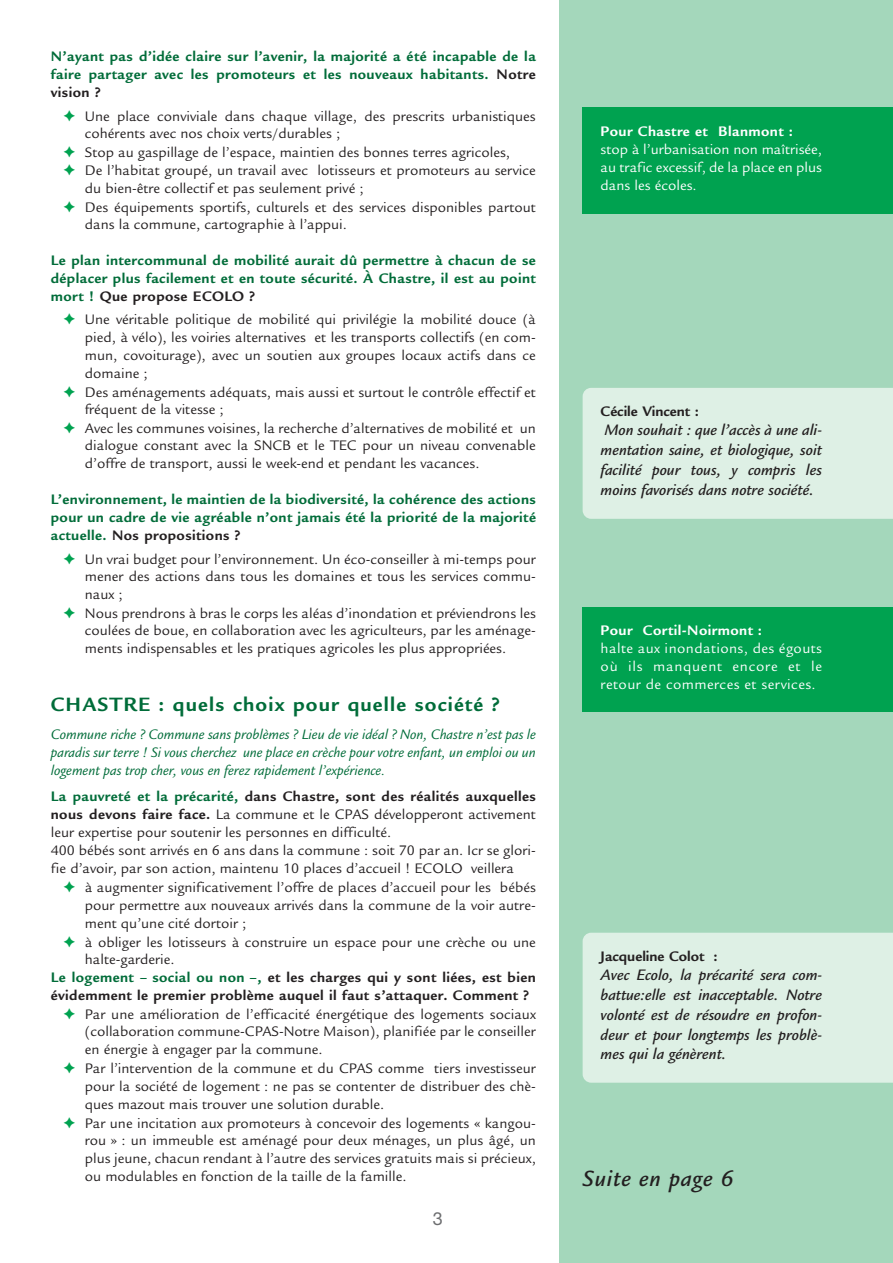
<style>
.page{position:relative;width:893px;height:1263px;background:#fff}
.page>*{position:absolute;margin:0;border:0;box-sizing:border-box;transform-origin:0 0}
.t1{font:italic 500 24px "Legacy Sans";letter-spacing:.03em;color:#231f20}
.t2{font:700 21px "Legacy Sans";letter-spacing:.055em;color:#006c39}
.t3{font:18px "Helvetica Neue";color:#6d6e70}
.t4{font:italic 500 16.5px/19.8px "Legacy Sans";color:#231f20;text-align:justify}
.t5{font:15px/18px "Legacy Sans";color:#231f20}
.t6{font:700 15px/18px "Legacy Sans";letter-spacing:.03em;color:#006c39;text-align:justify}
.t7{font:italic 15px/18px "Legacy Sans";color:#006c39;text-align:justify}
.t8{font:15px/18px "Legacy Sans";letter-spacing:.025em;color:#fff;text-align:justify}
.t9{font:700 15px "Legacy Sans";letter-spacing:.03em;color:#231f20}
.t10{font:700 15px "Legacy Sans";letter-spacing:.03em;color:#fff}
.t11{font:700 15px "Legacy Sans";color:#231f20}
.s1{color:#231f20}
.s2{color:#00a250}
.s3{font-weight:700;color:#006c39}
.s4{font-weight:700}
.s5{color:#006c39}
</style>
<div class="page">
<div style="left:559px;top:0;width:333px;height:1263px;background:#a4d7bb"></div>
<div style="left:582px;top:108px;width:310px;height:106px;background:#00a250"></div>
<div style="left:582px;top:607px;width:310px;height:105px;background:#00a250"></div>
<div style="left:582px;top:933px;width:310px;height:150px;background:#def0e5"></div>
<div style="left:582px;top:388px;width:310px;height:131px;background:#def0e5"></div>
<p class="t6" style="left:51px;top:49px;width:486px">N’ayant pas d’idée claire sur l’avenir, la majorité a été incapable de la faire partager avec les promoteurs et les nouveaux habitants. <span class="s1">Notre vision ?</span></p>
<p class="t5" style="left:85px;top:109px;width:452px;line-height:17.2px;text-indent:-21px"><span class="s2">✦</span> Une place conviviale dans chaque village, des prescrits urbanistiques cohérents avec nos choix verts/durables ;</p>
<p class="t5" style="left:64px;top:145px;width:448px"><span class="s2">✦</span> Stop au gaspillage de l’espace, maintien des bonnes terres agricoles,</p>
<p class="t5" style="left:64px;top:163px;width:473px"><span class="s2">✦</span> De l’habitat groupé, un travail avec lotisseurs et promoteurs au service</p>
<p class="t5" style="left:85px;top:180px;width:280px">du bien-être collectif et pas seulement privé ;</p>
<p class="t5" style="left:85px;top:200px;width:452px;line-height:17.2px;text-indent:-21px"><span class="s2">✦</span> Des équipements sportifs, culturels et des services disponibles partout dans la commune, cartographie à l’appui.</p>
<p class="t6" style="left:51px;top:253px;width:486px">Le plan intercommunal de mobilité aurait dû permettre à chacun de se déplacer plus facilement et en toute sécurité. À Chastre, il est au point mort ! <span class="s1">Que propose ECOLO ?</span></p>
<p class="t5" style="left:64px;top:312px;width:473px"><span class="s2">✦</span> Une véritable politique de mobilité qui privilégie la mobilité douce (à</p>
<p class="t5" style="left:85px;top:329px;width:452px">pied, à vélo), les voiries alternatives et les transports collectifs (en com-</p>
<p class="t5" style="left:85px;top:347px;width:452px">mun, covoiturage), avec un soutien aux groupes locaux actifs dans ce</p>
<p class="t5" style="left:85px;top:365px;width:64px">domaine ;</p>
<p class="t5" style="left:64px;top:384px;width:473px"><span class="s2">✦</span> Des aménagements adéquats, mais aussi et surtout le contrôle effectif et</p>
<p class="t5" style="left:64px;top:401px;width:473px;line-height:19px;text-indent:21px">fréquent de la vitesse ;<br><span class="s2">✦</span> Avec les communes voisines, la recherche d’alternatives de mobilité et un</p>
<p class="t5" style="left:85px;top:438px;width:452px">dialogue constant avec la SNCB et le TEC pour un niveau convenable d’offre de transport, aussi le week-end et pendant les vacances.</p>
<p class="t6" style="left:51px;top:492px;width:486px">L’environnement, le maintien de la biodiversité, la cohérence des actions pour un cadre de vie agréable n’ont jamais été la priorité de la majorité actuelle. <span class="s1">Nos propositions ?</span></p>
<p class="t5" style="left:64px;top:551px;width:473px"><span class="s2">✦</span> Un vrai budget pour l’environnement. Un éco-conseiller à mi-temps pour</p>
<p class="t5" style="left:85px;top:569px;width:452px">mener des actions dans tous les domaines et tous les services commu-</p>
<p class="t5" style="left:85px;top:587px;width:39px">naux ;</p>
<p class="t5" style="left:64px;top:606px;width:473px"><span class="s2">✦</span> Nous prendrons à bras le corps les aléas d’inondation et préviendrons les</p>
<p class="t5" style="left:85px;top:623px;width:452px">coulées de boue, en collaboration avec les agriculteurs, par les aménage&shy;ments indispensables et les pratiques agricoles les plus appropriées.</p>
<h2 class="t2" style="left:51px;top:697px;width:450px">CHASTRE : quels choix pour quelle société ?</h2>
<p class="t7" style="left:51px;top:727px;width:486px">Commune riche ? Commune sans problèmes ? Lieu de vie idéal ? Non, Chastre n’est pas le paradis sur terre ! Si vous cherchez une place en crèche pour votre enfant, un emploi ou un logement pas trop cher, vous en ferez rapidement l’expérience.</p>
<p class="t5" style="left:51px;top:789px;width:486px"><span class="s3">La pauvreté et la précarité,</span> <span class="s4">dans Chastre, sont des réalités auxquelles nous devons faire face.</span> La commune et le CPAS développeront activement leur expertise pour soutenir les personnes en difficulté.<br>400 bébés sont arrivés en 6 ans dans la commune : soit 70 par an. Icr se glori&shy;fie d’avoir, par son action, maintenu 10 places d’accueil ! ECOLO veillera</p>
<p class="t5" style="left:64px;top:880px;width:473px"><span class="s2">✦</span> à augmenter significativement l’offre de places d’accueil pour les bébés</p>
<p class="t5" style="left:85px;top:897px;width:452px">pour permettre aux nouveaux arrivés dans la commune de la voir autre-</p>
<p class="t5" style="left:85px;top:915px;width:163px">ment qu’une cité dortoir ;</p>
<p class="t5" style="left:64px;top:934px;width:473px"><span class="s2">✦</span> à obliger les lotisseurs à construire un espace pour une crèche ou une</p>
<p class="t5" style="left:85px;top:952px;width:91px">halte-garderie.</p>
<p class="t9" style="left:51px;top:972px;width:486px"><span class="s5">Le logement – social ou non –,</span> et les charges qui y sont liées, est bien</p>
<p class="t9" style="left:51px;top:990px;width:480px">évidemment le premier problème auquel il faut s’attaquer. Comment ?</p>
<p class="t5" style="left:64px;top:1007px;width:473px"><span class="s2">✦</span> Par une amélioration de l’efficacité énergétique des logements sociaux</p>
<p class="t5" style="left:85px;top:1024px;width:452px">(collaboration commune-CPAS-Notre Maison), planifiée par le conseiller</p>
<p class="t5" style="left:85px;top:1042px;width:239px">en énergie à engager par la commune.</p>
<p class="t5" style="left:64px;top:1061px;width:473px"><span class="s2">✦</span> Par l’intervention de la commune et du CPAS comme tiers investisseur</p>
<p class="t5" style="left:85px;top:1078px;width:452px">pour la société de logement : ne pas se contenter de distribuer des chè-</p>
<p class="t5" style="left:85px;top:1096px;width:301px">ques mazout mais trouver une solution durable.</p>
<p class="t5" style="left:64px;top:1115px;width:473px"><span class="s2">✦</span> Par une incitation aux promoteurs à concevoir des logements « kangou-</p>
<p class="t5" style="left:85px;top:1133px;width:452px;text-align:justify">rou » : un immeuble est aménagé pour deux ménages, un plus âgé, un plus jeune, chacun rendant à l’autre des services gratuits mais si précieux, ou modulables en fonction de la taille de la famille.</p>
<p class="t3" style="left:433px;top:1212px;width:12px">3</p>
<p class="t10" style="left:600px;top:126px;width:194px">Pour Chastre et Blanmont :</p>
<p class="t8" style="left:600px;top:142px;width:223px">stop à l’urbanisation non maîtrisée, au trafic excessif, de la place en plus dans les écoles.</p>
<p class="t11" style="left:600px;top:406px;width:100px">Cécile Vincent :</p>
<p class="t4" style="left:600px;top:422px;width:223px">Mon souhait : que l’accès à une ali&shy;mentation saine, et biologique, soit facilité pour tous, y compris les moins favorisés dans notre société.</p>
<p class="t10" style="left:600px;top:625px;width:163px">Pour Cortil-Noirmont :</p>
<p class="t8" style="left:600px;top:641px;width:223px">halte aux inondations, des égouts où ils manquent encore et le retour de commerces et services.</p>
<p class="t11" style="left:600px;top:951px;width:118px">Jacqueline Colot :</p>
<p class="t4" style="left:600px;top:967px;width:223px">Avec Ecolo, la précarité sera com&shy;battue:elle est inacceptable. Notre volonté est de résoudre en profon&shy;deur et pour longtemps les problè&shy;mes qui la génèrent.</p>
<h1 class="t1" style="left:582px;top:1169px;width:153px">Suite en page 6</h1>
</div>
